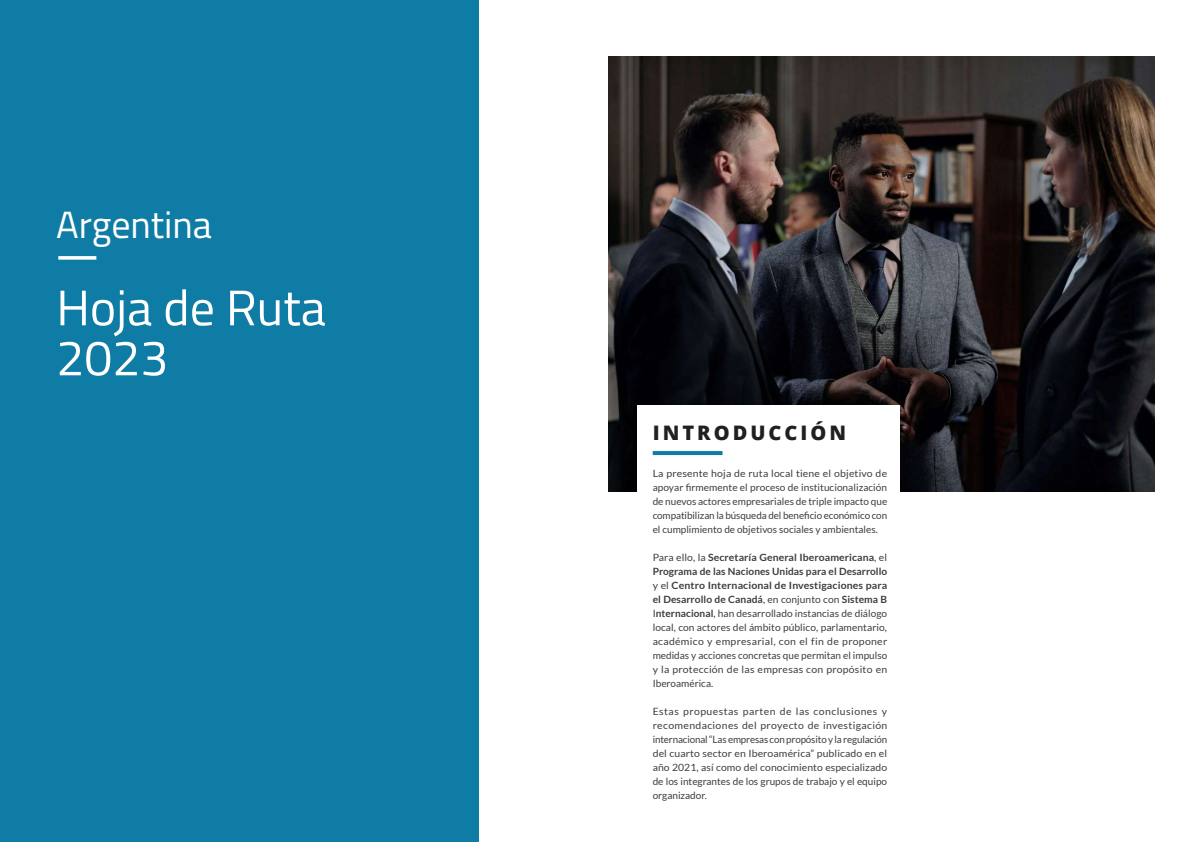
<style>
.page{position:relative;width:1191px;height:842px;background:#fff}
.page>*{position:absolute;margin:0;border:0;box-sizing:border-box;transform-origin:0 0}
.t1{font:50px/50px "Titillium Web";color:#fff}
.t2{font:38px "Titillium Web";color:#fff}
.t3{font:600 38px "Titillium Web";color:#fff}
.t4{font:800 20px "Open Sans";letter-spacing:.15em;color:#231f20}
.t5{font:10px/14px "Lato";color:#3e3e3f;text-align:justify;scale:1.05 1}
.t6{font:10px/14px "Lato";color:#3e3e3f;text-align:justify;scale:1.04 1}
.s1{font-weight:700}
</style>
<div class="page">
<img style="left:609px;top:57px;width:545px;height:434px">
<div style="left:0;top:0;width:478px;height:842px;background:#0f7ca6"></div>
<div style="left:637px;top:405px;width:262px;height:387px;background:#fff"></div>
<svg style="left:652px;top:451px;width:70px;height:4px"></svg>
<h2 class="t2" style="left:56px;top:197px;width:157px">Argentina</h2>
<h2 class="t3" style="left:56px;top:226px;width:44px">—</h2>
<h1 class="t1" style="left:56px;top:280px;width:271px">Hoja de Ruta<br>2023</h1>
<h3 class="t4" style="left:652px;top:417px;width:195px">INTRODUCCIÓN</h3>
<p class="t5" style="left:652px;top:466px;width:225px">La presente hoja de ruta local tiene el objetivo de apoyar firmemente el proceso de institucionalización de nuevos actores empresariales de triple impacto que compatibilizan la búsqueda del beneficio económico con el cumplimiento de objetivos sociales y ambientales.</p>
<p class="t6" style="left:652px;top:550px;width:227px">Para ello, la <span class="s1">Secretaría General Iberoamericana</span>, el <span class="s1">Programa de las Naciones Unidas para el Desarrollo </span>y el <span class="s1">Centro Internacional de Investigaciones para el Desarrollo de Canadá</span>, en conjunto con <span class="s1">Sistema B </span>I<span class="s1">nternacional</span>, han desarrollado instancias de diálogo local, con actores del ámbito público, parlamentario, académico y empresarial, con el fin de proponer medidas y acciones concretas que permitan el impulso y la protección de las empresas con propósito en Iberoamérica.</p>
<p class="t5" style="left:652px;top:704px;width:225px">Estas propuestas parten de las conclusiones y recomendaciones del proyecto de investigación internacional “Las empresas con propósito y la regulación del cuarto sector en Iberoamérica” publicado en el año 2021, así como del conocimiento especializado de los integrantes de los grupos de trabajo y el equipo organizador.</p>
</div>
